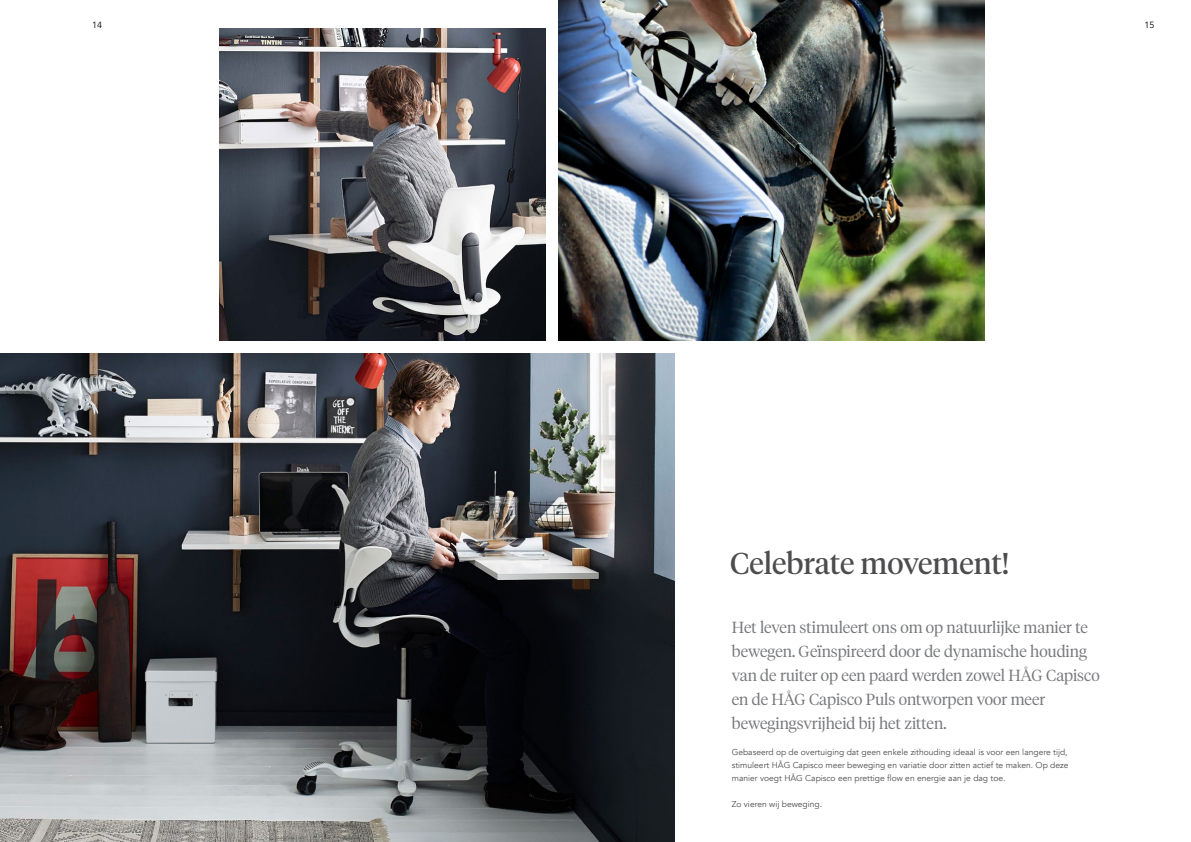
<style>
.page{position:relative;width:1191px;height:842px;background:#fff}
.page>*{position:absolute;margin:0;border:0;box-sizing:border-box;transform-origin:0 0}
.Heading{font:30px "Tiempos Headline";color:#4d4d4f}
.Ingress{font:300 16px/24px "Tiempos Headline";color:#77787b}
.t1{font:9px "Avenir";color:#000}
.Ingress-2{font:8.5px/13px "Avenir";color:#4d4d4f;text-align:justify}
</style>
<div class="page">
<img style="left:0;top:353px;width:674px;height:489px">
<img style="left:559px;top:0;width:425px;height:340px">
<img style="left:219px;top:28px;width:327px;height:312px">
<p class="t1" style="left:92px;top:20px;width:12px">14</p>
<p class="t1" style="left:1144px;top:20px;width:12px">15</p>
<p class="Heading" style="left:730px;top:543px;width:281px">Celebrate movement!</p>
<p class="Ingress" style="left:731px;top:615px;width:369px">Het leven stimuleert ons om op natuurlijke manier te bewegen. Geïnspireerd door de dynamische houding van de ruiter op een paard werden zowel HÅG Capisco en de HÅG Capisco Puls ontworpen voor meer bewegingsvrijheid bij het zitten.</p>
<p class="Ingress-2" style="left:731px;top:746px;width:338px">Gebaseerd op de overtuiging dat geen enkele zithouding ideaal is voor een langere tijd, stimuleert HÅG Capisco meer beweging en variatie door zitten actief te maken. Op deze manier voegt HÅG Capisco een prettige flow en energie aan je dag toe.</p>
<p class="Ingress-2" style="left:731px;top:798px;width:92px">Zo vieren wij beweging.</p>
</div>
